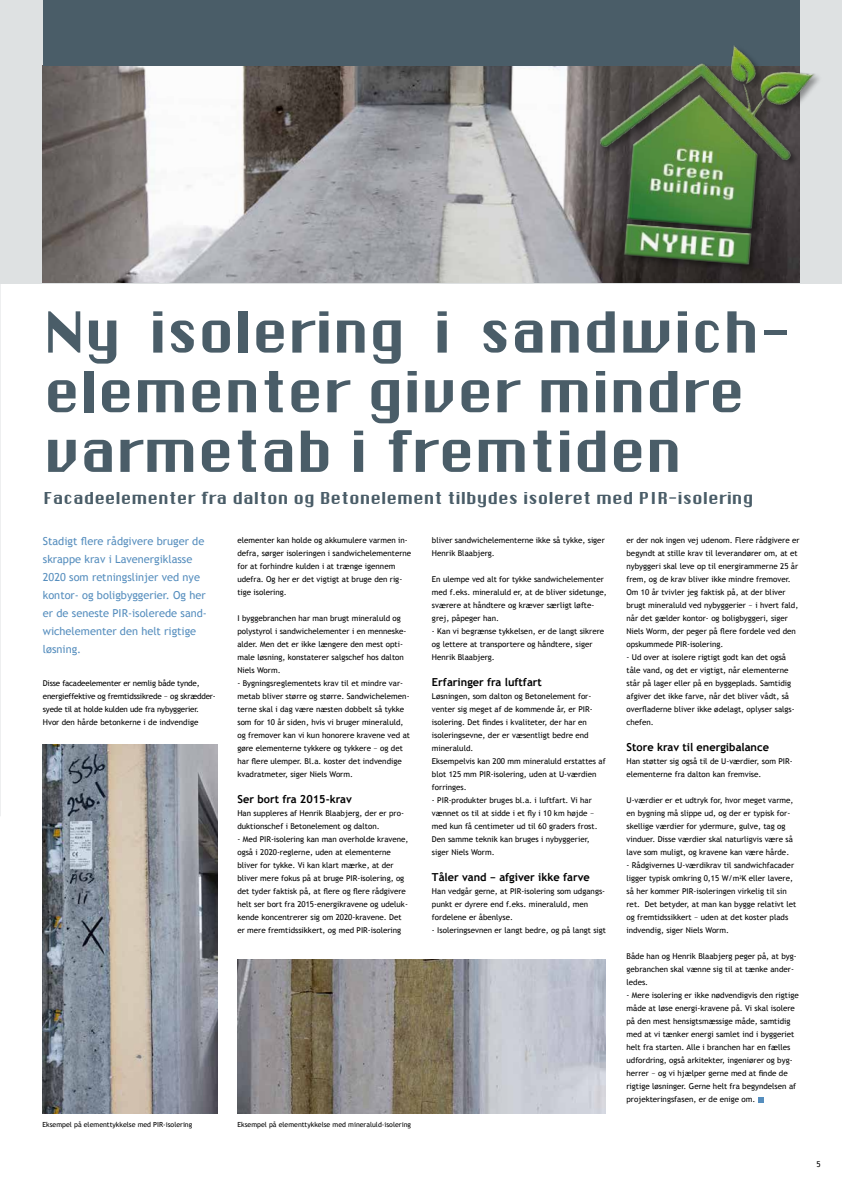
<style>
.page{position:relative;width:842px;height:1191px;background:#fff}
.page>*{position:absolute;margin:0;border:0;box-sizing:border-box;transform-origin:0 0}
.t1{font:55px/59.6px "Chicago FLF";letter-spacing:-.01em;color:#4a5d68}
.t2{font:16px "Chicago FLF";color:#4a5d68}
.t3{font:11px/18px "Trebuchet MS";color:#568ebe}
.t4{font:700 11px "Trebuchet MS";color:#000}
.t5{font:8px/13px "Trebuchet MS";color:#000}
.t6{font:8px/13px "Trebuchet MS";letter-spacing:-.02em;color:#000}
.t7{font:7px "Trebuchet MS";color:#000}
</style>
<div class="page">
<div style="left:0;top:0;width:842px;height:283px;background:#dee1e2"></div>
<img style="left:43px;top:66px;width:540px;height:216px">
<div style="left:43px;top:0;width:756px;height:66px;background:#4a5d68"></div>
<svg style="left:758px;top:1097px;width:6px;height:5px"></svg>
<img style="left:237px;top:959px;width:368px;height:154px">
<img style="left:43px;top:745px;width:174px;height:368px">
<img style="left:583px;top:29px;width:240px;height:255px">
<h1 class="t1" style="left:44px;top:302px;width:749px">Ny isolering i sandwich&shy;elementer giver mindre varmetab i fremtiden</h1>
<h2 class="t2" style="left:44px;top:489px;width:711px">Facadeelementer fra dalton og Betonelement tilbydes isoleret med PIR-isolering</h2>
<h3 class="t3" style="left:43px;top:532px;width:166px">Stadigt flere rådgivere bruger de skrappe krav i Lavenergiklasse<br>2020 som retningslinjer ved nye kontor- og boligbyggerier. Og her er de seneste PIR-isolerede sand&shy;wichelementer den helt rigtige løsning.</h3>
<p class="t6" style="left:43px;top:677px;width:174px">Disse facadeelementer er nemlig både tynde, energieffektive og fremtidssikrede – og skrædder&shy;syede til at holde kulden ude fra nybyggerier.<br>Hvor den hårde betonkerne i de indvendige</p>
<p class="t5" style="left:237px;top:534px;width:175px">elementer kan holde og akkumulere varmen in&shy;defra, sørger isoleringen i sandwichelementerne for at forhindre kulden i at trænge igennem udefra. Og her er det vigtigt at bruge den rig&shy;tige isolering.</p>
<p class="t5" style="left:237px;top:612px;width:171px">I byggebranchen har man brugt mineraluld og polystyrol i sandwichelementer i en menneske&shy;alder. Men det er ikke længere den mest opti&shy;male løsning, konstaterer salgschef hos dalton Niels Worm.</p>
<p class="t5" style="left:237px;top:677px;width:174px">- Bygningsreglementets krav til et mindre var&shy;metab bliver større og større. Sandwichelemen&shy;terne skal i dag være næsten dobbelt så tykke som for 10 år siden, hvis vi bruger mineraluld, og fremover kan vi kun honorere kravene ved at gøre elementerne tykkere og tykkere – og det har flere ulemper. Bl.a. koster det indvendige kvadratmeter, siger Niels Worm.</p>
<h3 class="t4" style="left:237px;top:794px;width:116px">Ser bort fra 2015-krav</h3>
<p class="t5" style="left:237px;top:807px;width:168px">Han suppleres af Henrik Blaabjerg, der er pro&shy;duktionschef i Betonelement og dalton.</p>
<p class="t5" style="left:237px;top:833px;width:173px">- Med PIR-isolering kan man overholde kravene, også i 2020-reglerne, uden at elementerne bliver for tykke. Vi kan klart mærke, at der bliver mere fokus på at bruge PIR-isolering, og det tyder faktisk på, at flere og flere rådgivere helt ser bort fra 2015-energikravene og udeluk&shy;kende koncentrerer sig om 2020-kravene. Det er mere fremtidssikkert, og med PIR-isolering</p>
<p class="t7" style="left:43px;top:1121px;width:151px">Eksempel på elementtykkelse med PIR-isolering</p>
<p class="t7" style="left:237px;top:1121px;width:175px">Eksempel på elementtykkelse med mineraluld-isolering</p>
<p class="t5" style="left:432px;top:534px;width:174px">bliver sandwichelementerne ikke så tykke, siger<br>Henrik Blaabjerg.</p>
<p class="t5" style="left:432px;top:573px;width:176px">En ulempe ved alt for tykke sandwichelementer med f.eks. mineraluld er, at de bliver sidetunge, sværere at håndtere og kræver særligt løfte&shy;grej, påpeger han.</p>
<p class="t5" style="left:432px;top:625px;width:174px">- Kan vi begrænse tykkelsen, er de langt sikrere og lettere at transportere og håndtere, siger<br>Henrik Blaabjerg.</p>
<h3 class="t4" style="left:432px;top:677px;width:111px">Erfaringer fra luftfart</h3>
<p class="t5" style="left:432px;top:690px;width:175px">Løsningen, som dalton og Betonelement for&shy;venter sig meget af de kommende år, er PIR&shy;isolering. Det findes i kvaliteter, der har en isoleringsevne, der er væsentligt bedre end mineraluld.<br>Eksempelvis kan 200 mm mineraluld erstattes af blot 125 mm PIR-isolering, uden at U-værdien forringes.</p>
<p class="t5" style="left:432px;top:794px;width:167px">- PIR-produkter bruges bl.a. i luftfart. Vi har vænnet os til at sidde i et fly i 10 km højde – med kun få centimeter ud til 60 graders frost.<br>Den samme teknik kan bruges i nybyggerier, siger Niels Worm.</p>
<h3 class="t4" style="left:432px;top:872px;width:159px">Tåler vand – afgiver ikke farve</h3>
<p class="t5" style="left:432px;top:885px;width:175px">Han vedgår gerne, at PIR-isolering som udgangs&shy;punkt er dyrere end f.eks. mineraluld, men fordelene er åbenlyse.</p>
<p class="t5" style="left:432px;top:924px;width:176px">- Isoleringsevnen er langt bedre, og på langt sigt</p>
<p class="t5" style="left:626px;top:534px;width:175px">er der nok ingen vej udenom. Flere rådgivere er begyndt at stille krav til leverandører om, at et nybyggeri skal leve op til energirammerne 25 år frem, og de krav bliver ikke mindre fremover.<br>Om 10 år tvivler jeg faktisk på, at der bliver brugt mineraluld ved nybyggerier – i hvert fald, når det gælder kontor- og boligbyggeri, siger Niels Worm, der peger på flere fordele ved den opskummede PIR-isolering.</p>
<p class="t5" style="left:626px;top:651px;width:170px">- Ud over at isolere rigtigt godt kan det også tåle vand, og det er vigtigt, når elementerne står på lager eller på en byggeplads. Samtidig afgiver det ikke farve, når det bliver vådt, så overfladerne bliver ikke ødelagt, oplyser salgs&shy;chefen.</p>
<h3 class="t4" style="left:626px;top:742px;width:144px">Store krav til energibalance</h3>
<p class="t5" style="left:626px;top:755px;width:168px">Han støtter sig også til de U-værdier, som PIR&shy;elementerne fra dalton kan fremvise.</p>
<p class="t5" style="left:626px;top:794px;width:168px">U-værdier er et udtryk for, hvor meget varme, en bygning må slippe ud, og der er typisk for&shy;skellige værdier for ydermure, gulve, tag og vinduer. Disse værdier skal naturligvis være så lave som muligt, og kravene kan være hårde.</p>
<p class="t5" style="left:626px;top:859px;width:171px">- Rådgivernes U-værdikrav til sandwichfacader ligger typisk omkring 0,15 W/m<sup>2</sup>K eller lavere, så her kommer PIR-isoleringen virkelig til sin ret. Det betyder, at man kan bygge relativt let og fremtidssikkert – uden at det koster plads indvendig, siger Niels Worm.</p>
<p class="t5" style="left:626px;top:950px;width:172px">Både han og Henrik Blaabjerg peger på, at byg&shy;gebranchen skal vænne sig til at tænke ander&shy;ledes.</p>
<p class="t5" style="left:626px;top:989px;width:174px">- Mere isolering er ikke nødvendigvis den rigtige måde at løse energi-kravene på. Vi skal isolere på den mest hensigtsmæssige måde, samtidig med at vi tænker energi samlet ind i byggeriet helt fra starten. Alle i branchen har en fælles udfordring, også arkitekter, ingeniører og byg&shy;herrer – og vi hjælper gerne med at finde de rigtige løsninger. Gerne helt fra begyndelsen af projekteringsfasen, er de enige om.</p>
<p class="t5" style="left:816px;top:1158px;width:6px">5</p>
</div>
